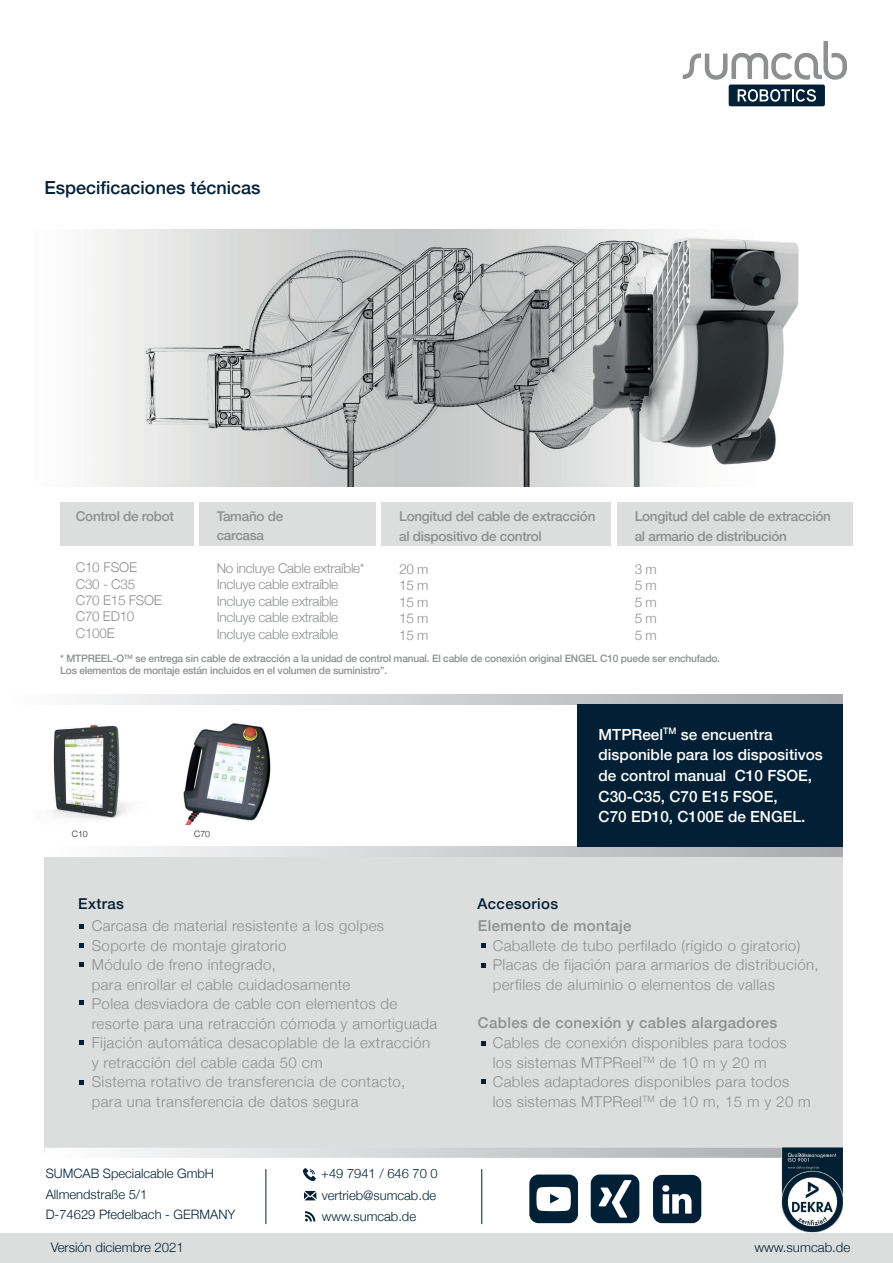
<style>
.page{position:relative;width:893px;height:1263px;background:#fff}
.page>*{position:absolute;margin:0;border:0;box-sizing:border-box;transform-origin:0 0}
.t1{font:500 18px "Helvetica Neue";color:#012035}
.t2{font:500 15.3px/20.7px "Helvetica Neue";color:#fff}
.t3{font:300 15px/19.5px "Helvetica Neue";letter-spacing:.025em;color:#8d9091}
.t4{font:500 15px "Helvetica Neue";letter-spacing:.025em;color:#8d9091}
.t5{font:500 15px "Helvetica Neue";letter-spacing:.025em;color:#012035}
.t6{font:300 13.5px/16.5px "Helvetica Neue";letter-spacing:-.02em;color:#8d9091}
.t7{font:500 13.5px/19.5px "Helvetica Neue";letter-spacing:-.02em;color:#8d9091}
.t8{font:300 13.5px "Helvetica";color:#8d9091}
.t9{font:300 13.2px "Helvetica Neue";color:#012035}
.t10{font:300 12.9px/20.7px "Helvetica Neue";color:#012035}
.t11{font:500 10.2px/11.2px "Helvetica Neue";letter-spacing:-.02em;color:#8d9091}
.t12{font:300 8.7px "Helvetica Neue";color:#231f20}
</style>
<div class="page">
<img style="left:85px;top:229px;width:714px;height:257px">
<div style="left:45px;top:857px;width:798px;height:296px;background:#dcdedd"></div>
<div style="left:0;top:1233px;width:893px;height:30px;background:#dcdedd"></div>
<svg style="left:89px;top:695px;width:754px;height:10px;background:#c7c9cb"></svg>
<svg style="left:131px;top:847px;width:712px;height:10px;background:#cdced0"></svg>
<svg style="left:45px;top:1148px;width:737px;height:10px"></svg>
<img style="left:782px;top:1147px;width:61px;height:85px">
<img style="left:782px;top:1148px;width:61px;height:10px">
<svg style="left:303px;top:1168px;width:13px;height:13px"></svg>
<svg style="left:304px;top:1191px;width:12px;height:9px"></svg>
<svg style="left:305px;top:1211px;width:10px;height:10px"></svg>
<hr style="left:266px;top:1169px;width:1px;height:55px;background:#012035">
<hr style="left:481px;top:1169px;width:1px;height:55px;background:#012035">
<svg style="left:653px;top:1175px;width:48px;height:48px"></svg>
<div style="left:529px;top:1174px;width:49px;height:49px;background:#012035;border-radius:9px"></div>
<svg style="left:536px;top:1187px;width:35px;height:24px"></svg>
<div style="left:60px;top:503px;width:134px;height:43px;background:#dcdedd"></div>
<div style="left:199px;top:503px;width:177px;height:43px;background:#dcdedd"></div>
<div style="left:381px;top:503px;width:230px;height:43px;background:#dcdedd"></div>
<div style="left:617px;top:503px;width:236px;height:43px;background:#dcdedd"></div>
<svg style="left:683px;top:41px;width:164px;height:39px"></svg>
<div style="left:729px;top:85px;width:96px;height:21px;background:#012035;border-radius:2px"></div>
<svg style="left:738px;top:89px;width:78px;height:13px"></svg>
<div style="left:578px;top:705px;width:265px;height:142px;background:#012035"></div>
<svg style="left:591px;top:1174px;width:48px;height:49px"></svg>
<img style="left:51px;top:723px;width:220px;height:102px">
<svg style="left:79px;top:924px;width:4px;height:4px"></svg>
<svg style="left:481px;top:944px;width:4px;height:4px"></svg>
<svg style="left:481px;top:963px;width:4px;height:5px"></svg>
<svg style="left:481px;top:1041px;width:4px;height:5px"></svg>
<svg style="left:481px;top:1079px;width:4px;height:5px"></svg>
<svg style="left:79px;top:943px;width:4px;height:4px"></svg>
<svg style="left:79px;top:962px;width:4px;height:4px"></svg>
<svg style="left:79px;top:1001px;width:4px;height:4px"></svg>
<svg style="left:79px;top:1040px;width:4px;height:5px"></svg>
<svg style="left:79px;top:1081px;width:4px;height:4px"></svg>
<p class="t1" style="left:45px;top:173px;width:217px">Especificaciones técnicas</p>
<p class="t7" style="left:635px;top:506px;width:198px">Longitud del cable de extracción al armario de distribución</p>
<p class="t8" style="left:635px;top:560px;width:23px">3 m</p>
<p class="t6" style="left:635px;top:576px;width:23px;text-align:justify">5 m 5 m 5 m 5 m</p>
<p class="t7" style="left:399px;top:506px;width:198px">Longitud del cable de extracción al dispositivo de control</p>
<p class="t8" style="left:399px;top:560px;width:31px">20 m</p>
<p class="t6" style="left:399px;top:576px;width:31px;text-align:justify">15 m 15 m 15 m 15 m</p>
<p class="t7" style="left:76px;top:506px;width:100px">Control de robot</p>
<p class="t7" style="left:217px;top:506px;width:68px;line-height:18.5px">Tamaño de carcasa</p>
<p class="t6" style="left:217px;top:559px;width:150px">No incluye Cable extraíble*<br>Incluye cable extraíble<br>Incluye cable extraíble<br>Incluye cable extraíble<br>Incluye cable extraíble</p>
<p class="t6" style="left:76px;top:558px;width:87px">C10 FSOE<br>C30 - C35<br>C70 E15 FSOE<br>C70 ED10<br>C100E</p>
<p class="t11" style="left:60px;top:652px;width:661px">* MTPREEL-O<sup>TM</sup> se entrega sin cable de extracción a la unidad de control manual. El cable de conexión original ENGEL C10 puede ser enchufado.<br>Los elementos de montaje están incluidos en el volumen de suministro”.</p>
<p class="t12" style="left:72px;top:826px;width:17px">C10</p>
<p class="t12" style="left:194px;top:826px;width:17px">C70</p>
<p class="t2" style="left:599px;top:722px;width:226px">MTPReel<sup>TM</sup> se encuentra disponible para los dispositivos de control manual C10 FSOE,<br>C30-C35, C70 E15 FSOE,<br>C70 ED10, C100E de ENGEL.</p>
<p class="t5" style="left:78px;top:892px;width:47px">Extras</p>
<p class="t5" style="left:478px;top:892px;width:82px">Accesorios</p>
<p class="t4" style="left:478px;top:914px;width:155px">Elemento de montaje</p>
<p class="t3" style="left:92px;top:915px;width:347px">Carcasa de material resistente a los golpes Soporte de montaje giratorio<br>Módulo de freno integrado,<br>para enrollar el cable cuidadosamente<br>Polea desviadora de cable con elementos de resorte para una retracción cómoda y amortiguada Fijación automática desacoplable de la extracción y retracción del cable cada 50 cm<br>Sistema rotativo de transferencia de contacto, para una transferencia de datos segura</p>
<p class="t3" style="left:493px;top:935px;width:327px">Caballete de tubo perfilado (rígido o giratorio)<br>Placas de fijación para armarios de distribución, perfiles de aluminio o elementos de vallas</p>
<p class="t4" style="left:478px;top:1011px;width:301px">Cables de conexión y cables alargadores</p>
<p class="t3" style="left:493px;top:1032px;width:319px">Cables de conexión disponibles para todos<br>los sistemas MTPReel<sup>TM</sup> de 10 m y 20 m Cables adaptadores disponibles para todos los sistemas MTPReel<sup>TM</sup> de 10 m, 15 m y 20 m</p>
<p class="t10" style="left:46px;top:1162px;width:191px">SUMCAB Specialcable GmbH<br>Allmendstraße 5/1<br>D-74629 Pfedelbach - GERMANY</p>
<p class="t9" style="left:51px;top:1236px;width:135px">Versión diciembre 2021</p>
<p class="t10" style="left:321px;top:1161px;width:118px;line-height:22.2px">+49 7941 / 646 70 0 vertrieb@sumcab.de</p>
<p class="t10" style="left:322px;top:1205px;width:96px">www.sumcab.de</p>
<p class="t9" style="left:754px;top:1236px;width:97px">www.sumcab.de</p>
</div>
